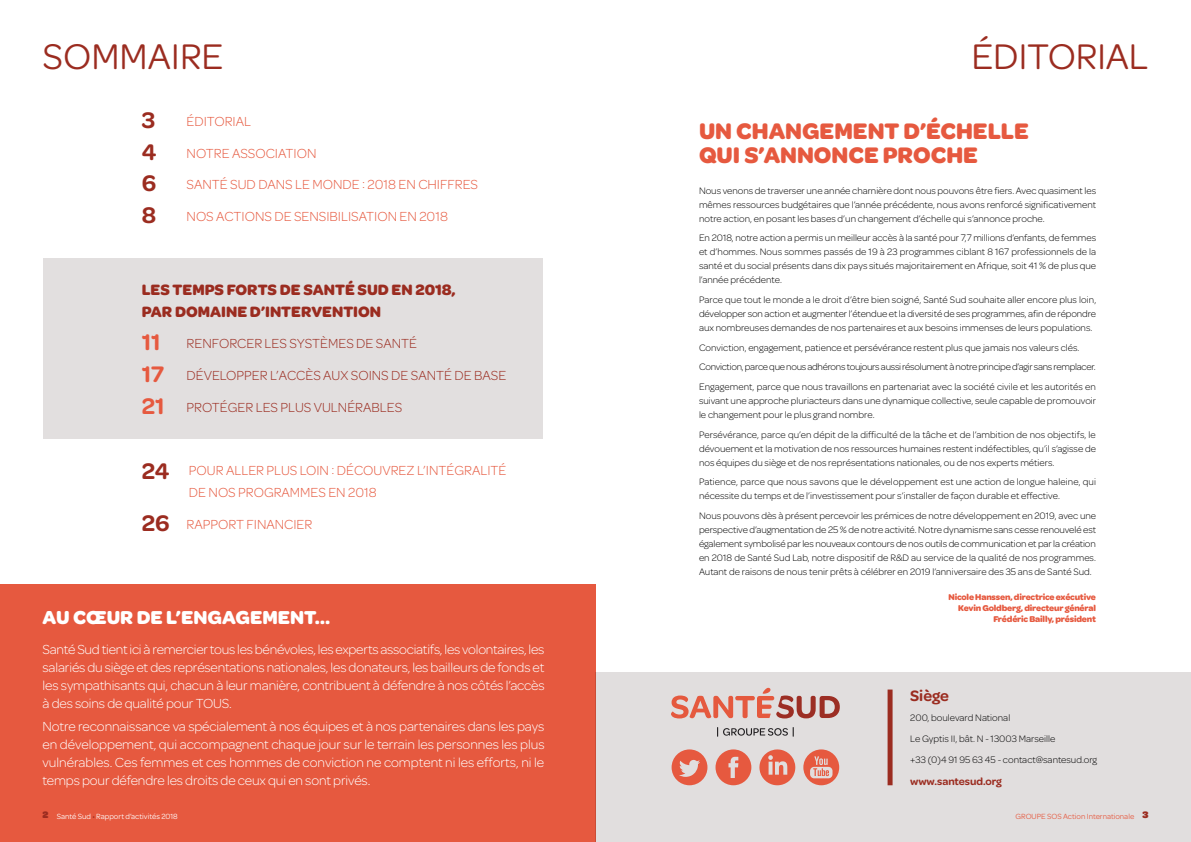
<style>
.page{position:relative;width:1191px;height:842px;background:#fff}
.page>*{position:absolute;margin:0;border:0;box-sizing:border-box;transform-origin:0 0}
.t1{font:38px "Omnes";letter-spacing:-.01em;color:#9b2c20}
.t2{font:700 24px/24px "Omnes";color:#e6593f}
.t3{font:600 24px "Omnes";color:#9b2c20}
.t4{font:700 20px "Omnes";color:#fff}
.t5{font:700 16px/21.7px "Omnes";color:#9b2c20}
.t6{font:600 16px "Omnes";letter-spacing:-.005em;color:#9b2c20}
.t7{font:300 14px/18px "Omnes";letter-spacing:-.01em;color:#fff;text-align:justify}
.t8{font:300 14px/21.7px "Omnes";color:#e6593f}
.t9{font:300 14px "Omnes";color:#9b2c20}
.t10{font:600 11px "Omnes";letter-spacing:-.005em;color:#9b2c20}
.t11{font:300 10px/14px "Omnes";color:#000;text-align:justify}
.t12{font:700 9px/11px "Omnes";letter-spacing:-.02em;color:#e6593f;text-align:right}
.t13{font:8px "Omnes";color:#fff}
.t14{font:8px "Omnes";color:#e6593f}
.s1{font-weight:600;font-size:24px;color:#e6593f}
.s2{font-weight:600;font-size:24px;color:#9b2c20}
.s3{font-weight:900;font-size:10px;color:#9b2c20}
.s4{color:#9b2c20}
</style>
<div class="page">
<div style="left:44px;top:258px;width:499px;height:181px;background:#e2dfdf"></div>
<div style="left:0;top:584px;width:595px;height:258px;background:#e6593f"></div>
<div style="left:595px;top:672px;width:596px;height:170px;background:#e1dede"></div>
<svg style="left:715px;top:749px;width:36px;height:36px"></svg>
<svg style="left:671px;top:749px;width:36px;height:36px"></svg>
<svg style="left:803px;top:749px;width:36px;height:36px"></svg>
<svg style="left:759px;top:749px;width:36px;height:36px"></svg>
<div style="left:887px;top:689px;width:5px;height:96px;background:#9b2c20"></div>
<svg style="left:671px;top:688px;width:168px;height:30px"></svg>
<svg style="left:717px;top:727px;width:76px;height:10px"></svg>
<h1 class="t1" style="left:43px;top:31px;width:182px">SOMMAIRE</h1>
<h1 class="t1" style="left:971px;top:31px;width:178px">ÉDITORIAL</h1>
<h2 class="t3" style="left:142px;top:103px;width:15px">3</h2>
<h3 class="t8" style="left:187px;top:110px;width:66px">ÉDITORIAL</h3>
<h2 class="t3" style="left:142px;top:135px;width:16px">4</h2>
<h3 class="t8" style="left:187px;top:142px;width:131px">NOTRE ASSOCIATION</h3>
<h2 class="t3" style="left:142px;top:166px;width:16px">6</h2>
<h3 class="t8" style="left:187px;top:174px;width:293px">SANTÉ SUD DANS LE MONDE : 2018 EN CHIFFRES</h3>
<h2 class="t3" style="left:142px;top:198px;width:16px">8</h2>
<h3 class="t8" style="left:187px;top:205px;width:263px">NOS ACTIONS DE SENSIBILISATION EN 2018</h3>
<h3 class="t5" style="left:142px;top:278px;width:315px">LES TEMPS FORTS DE SANTÉ SUD EN 2018,<br>PAR DOMAINE D’INTERVENTION</h3>
<h3 class="t9" style="left:142px;top:334px;width:277px"><span class="s1">11</span> RENFORCER LES SYSTÈMES DE SANTÉ</h3>
<h3 class="t9" style="left:142px;top:366px;width:366px"><span class="s1">17</span> DÉVELOPPER L’ACCÈS AUX SOINS DE SANTÉ DE BASE</h3>
<h3 class="t9" style="left:142px;top:398px;width:262px"><span class="s1">21</span> PROTÉGER LES PLUS VULNÉRABLES</h3>
<h3 class="t8" style="left:189px;top:459px;width:319px;text-indent:-47px"><span class="s2">24</span> POUR ALLER PLUS LOIN : DÉCOUVREZ L’INTÉGRALITÉ<br>DE NOS PROGRAMMES EN 2018</h3>
<h3 class="t8" style="left:142px;top:513px;width:172px"><span class="s2">26</span> RAPPORT FINANCIER</h3>
<h3 class="t4" style="left:43px;top:603px;width:289px">AU CŒUR DE L’ENGAGEMENT…</h3>
<p class="t7" style="left:43px;top:640px;width:504px">Santé Sud tient ici à remercier tous les bénévoles, les experts associatifs, les volontaires, les salariés du siège et des représentations nationales, les donateurs, les bailleurs de fonds et les sympathisants qui, chacun à leur manière, contribuent à défendre à nos côtés l’accès à des soins de qualité pour TOUS.</p>
<p class="t7" style="left:43px;top:717px;width:503px">Notre reconnaissance va spécialement à nos équipes et à nos partenaires dans les pays en développement, qui accompagnent chaque jour sur le terrain les personnes les plus vulnérables. Ces femmes et ces hommes de conviction ne comptent ni les efforts, ni le temps pour défendre les droits de ceux qui en sont privés.</p>
<h2 class="t2" style="left:699px;top:117px;width:331px">UN CHANGEMENT D’ÉCHELLE<br>QUI S’ANNONCE PROCHE</h2>
<p class="t11" style="left:699px;top:183px;width:399px">Nous venons de traverser une année charnière dont nous pouvons être fiers. Avec quasiment les mêmes ressources budgétaires que l’année précédente, nous avons renforcé significativement notre action, en posant les bases d’un changement d’échelle qui s’annonce proche.</p>
<p class="t11" style="left:699px;top:231px;width:399px">En 2018, notre action a permis un meilleur accès à la santé pour 7,7 millions d’enfants, de femmes et d’hommes. Nous sommes passés de 19 à 23 programmes ciblant 8 167 professionnels de la santé et du social présents dans dix pays situés majoritairement en Afrique, soit 41 % de plus que l’année précédente.</p>
<p class="t11" style="left:699px;top:292px;width:399px">Parce que tout le monde a le droit d’être bien soigné, Santé Sud souhaite aller encore plus loin, développer son action et augmenter l’étendue et la diversité de ses programmes, afin de répondre aux nombreuses demandes de nos partenaires et aux besoins immenses de leurs populations.</p>
<p class="t11" style="left:699px;top:337px;width:398px;line-height:19.7px;text-align:left">Conviction, engagement, patience et persévérance restent plus que jamais nos valeurs clés.<br>Conviction, parce que nous adhérons toujours aussi résolument à notre principe d’agir sans remplacer.<br>Engagement, parce que nous travaillons en partenariat avec la société civile et les autorités en</p>
<p class="t11" style="left:699px;top:393px;width:399px">suivant une approche pluriacteurs dans une dynamique collective, seule capable de promouvoir le changement pour le plus grand nombre.</p>
<p class="t11" style="left:699px;top:427px;width:398px">Persévérance, parce qu’en dépit de la difficulté de la tâche et de l’ambition de nos objectifs, le dévouement et la motivation de nos ressources humaines restent indéfectibles, qu’il s’agisse de nos équipes du siège et de nos représentations nationales, ou de nos experts métiers.</p>
<p class="t11" style="left:699px;top:475px;width:398px">Patience, parce que nous savons que le développement est une action de longue haleine, qui nécessite du temps et de l’investissement pour s’installer de façon durable et effective.</p>
<p class="t11" style="left:699px;top:508px;width:398px">Nous pouvons dès à présent percevoir les prémices de notre développement en 2019, avec une perspective d’augmentation de 25 % de notre activité. Notre dynamisme sans cesse renouvelé est également symbolisé par les nouveaux contours de nos outils de communication et par la création en 2018 de Santé Sud Lab, notre dispositif de R&amp;D au service de la qualité de nos programmes.<br>Autant de raisons de nous tenir prêts à célébrer en 2019 l’anniversaire des 35 ans de Santé Sud.</p>
<p class="t12" style="left:948px;top:591px;width:149px">Nicole Hanssen, directrice exécutive<br>Kevin Goldberg, directeur général<br>Frédéric Bailly, président</p>
<h3 class="t6" style="left:910px;top:684px;width:40px">Siège</h3>
<p class="t11" style="left:910px;top:707px;width:188px;line-height:20.6px;text-align:left">200, boulevard National<br>Le Gyptis II, bât. N - 13003 Marseille<br>+33 (0)4 91 95 63 45 - contact@santesud.org</p>
<p class="t10" style="left:910px;top:774px;width:93px">www.santesud.org</p>
<p class="t13" style="left:43px;top:810px;width:137px"><span class="s3">2</span> Santé Sud <span class="s4">•</span> Rapport d’activités 2018</p>
<p class="t14" style="left:1015px;top:810px;width:134px">GROUPE SOS Action Internationale <span class="s3">3</span></p>
</div>
